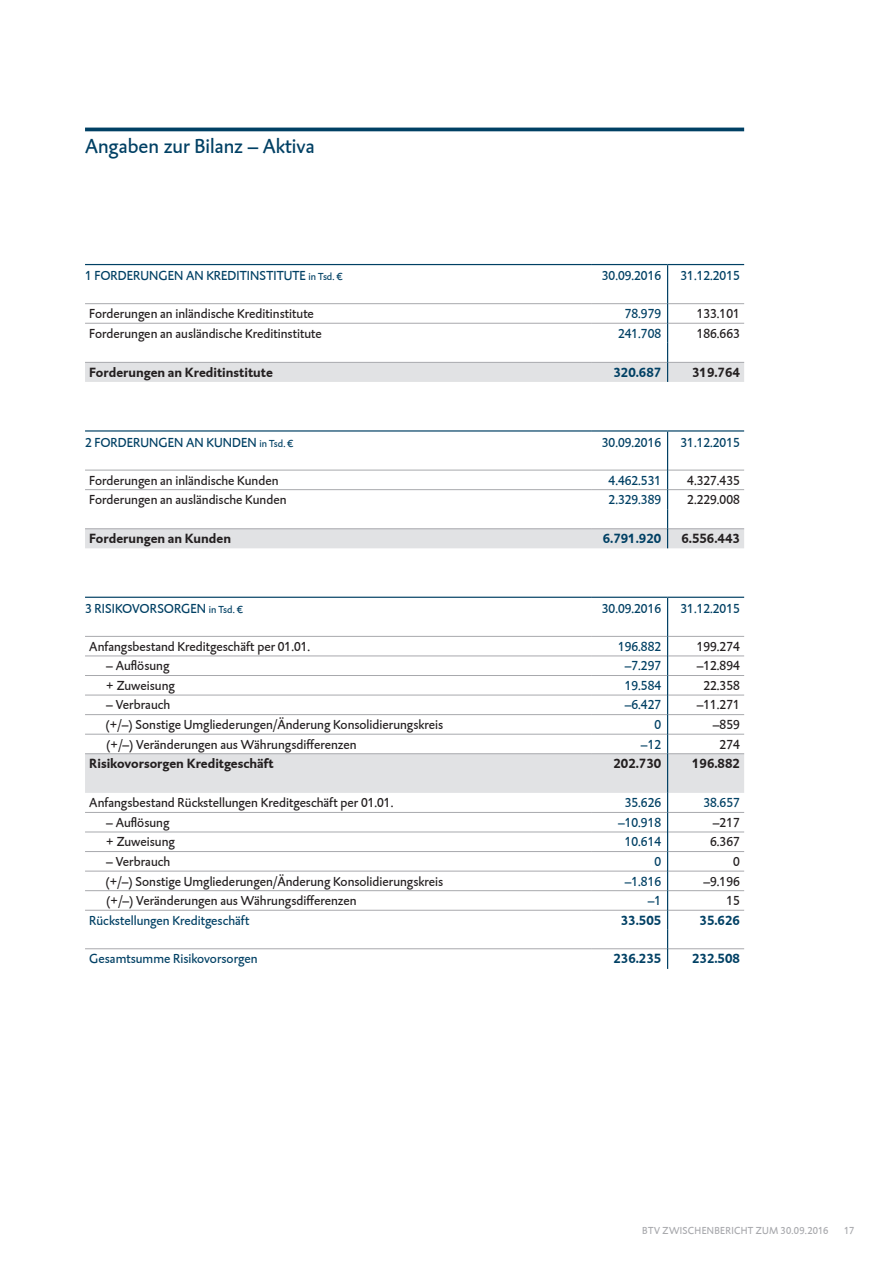
<style>
.page{position:relative;width:893px;height:1263px;background:#fff}
.page>*{position:absolute;margin:0;border:0;box-sizing:border-box;transform-origin:0 0}
.Headline_14{font:21px "DTL Caspari T";color:#004064}
.Tabtext{font:13.5px "DTL Caspari T";color:#231f20}
.Tabtext-2{font:13.5px "DTL Caspari T";color:#004064}
.Tabtext-3{font:700 13.5px "DTL Caspari T";color:#231f20}
.Tabtext-4{font:700 13.5px "DTL Caspari T";color:#004064}
.t1{font:10.5px "DTL Caspari T";letter-spacing:.025em;color:#a8a9ad}
.s1{font-size:10.5px}
</style>
<div class="page">
<hr style="left:85px;top:128px;width:659px;height:3px;background:#004064">
<hr style="left:85px;top:303px;width:506px;height:1px;background:#a8a9ad">
<hr style="left:668px;top:303px;width:76px;height:1px;background:#a8a9ad">
<hr style="left:591px;top:303px;width:76px;height:1px;background:#a8a9ad">
<hr style="left:85px;top:264px;width:506px;height:1px;background:#004064">
<hr style="left:591px;top:264px;width:77px;height:1px;background:#004064">
<hr style="left:667px;top:265px;width:1px;height:39px;background:#004064">
<hr style="left:668px;top:264px;width:76px;height:1px;background:#004064">
<svg style="left:85px;top:304px;width:659px;height:78px"></svg>
<hr style="left:85px;top:430px;width:506px;height:2px;background:#004064">
<hr style="left:591px;top:430px;width:77px;height:2px;background:#004064">
<hr style="left:667px;top:432px;width:1px;height:38px;background:#004064">
<hr style="left:668px;top:430px;width:76px;height:2px;background:#004064">
<svg style="left:85px;top:470px;width:659px;height:78px"></svg>
<hr style="left:85px;top:597px;width:506px;height:1px;background:#004064">
<hr style="left:591px;top:597px;width:77px;height:1px;background:#004064">
<hr style="left:667px;top:598px;width:1px;height:38px;background:#004064">
<hr style="left:668px;top:597px;width:76px;height:1px;background:#004064">
<svg style="left:85px;top:636px;width:659px;height:333px"></svg>
<hr style="left:667px;top:754px;width:1px;height:39px;background:#004064">
<p class="Headline_14" style="left:85px;top:132px;width:231px">Angaben zur Bilanz – Aktiva</p>
<p class="Tabtext-2" style="left:85px;top:267px;width:258px">1 FORDERUNGEN AN KREDITINSTITUTE <span class="s1">in Tsd. €</span></p>
<p class="Tabtext-2" style="left:602px;top:267px;width:61px">30.09.2016</p>
<p class="Tabtext-2" style="left:680px;top:267px;width:61px">31.12.2015</p>
<p class="Tabtext" style="left:89px;top:305px;width:226px">Forderungen an inländische Kreditinstitute</p>
<p class="Tabtext-2" style="left:625px;top:305px;width:38px">78.979</p>
<p class="Tabtext" style="left:697px;top:305px;width:45px">133.101</p>
<p class="Tabtext" style="left:89px;top:325px;width:234px">Forderungen an ausländische Kreditinstitute</p>
<p class="Tabtext-2" style="left:618px;top:325px;width:45px">241.708</p>
<p class="Tabtext" style="left:697px;top:325px;width:45px">186.663</p>
<p class="Tabtext-3" style="left:89px;top:363px;width:185px">Forderungen an Kreditinstitute</p>
<p class="Tabtext-4" style="left:613px;top:363px;width:49px">320.687</p>
<p class="Tabtext-3" style="left:692px;top:363px;width:49px">319.764</p>
<p class="Tabtext-2" style="left:85px;top:434px;width:209px">2 FORDERUNGEN AN KUNDEN <span class="s1">in Tsd. €</span></p>
<p class="Tabtext-2" style="left:602px;top:434px;width:61px">30.09.2016</p>
<p class="Tabtext-2" style="left:680px;top:434px;width:61px">31.12.2015</p>
<p class="Tabtext" style="left:89px;top:471px;width:191px">Forderungen an inländische Kunden</p>
<p class="Tabtext-2" style="left:609px;top:471px;width:54px">4.462.531</p>
<p class="Tabtext" style="left:687px;top:471px;width:54px">4.327.435</p>
<p class="Tabtext" style="left:89px;top:491px;width:199px">Forderungen an ausländische Kunden</p>
<p class="Tabtext-2" style="left:609px;top:491px;width:54px">2.329.389</p>
<p class="Tabtext" style="left:687px;top:491px;width:54px">2.229.008</p>
<p class="Tabtext-3" style="left:89px;top:530px;width:143px">Forderungen an Kunden</p>
<p class="Tabtext-4" style="left:603px;top:530px;width:60px">6.791.920</p>
<p class="Tabtext-3" style="left:681px;top:530px;width:60px">6.556.443</p>
<p class="Tabtext-2" style="left:85px;top:600px;width:159px">3 RISIKOVORSORGEN <span class="s1">in Tsd. €</span></p>
<p class="Tabtext-2" style="left:602px;top:600px;width:61px">30.09.2016</p>
<p class="Tabtext-2" style="left:680px;top:600px;width:61px">31.12.2015</p>
<p class="Tabtext" style="left:89px;top:638px;width:222px">Anfangsbestand Kreditgeschäft per 01.01.</p>
<p class="Tabtext-2" style="left:618px;top:638px;width:45px">196.882</p>
<p class="Tabtext" style="left:697px;top:638px;width:45px">199.274</p>
<p class="Tabtext" style="left:106px;top:657px;width:65px">– Auflösung</p>
<p class="Tabtext-2" style="left:625px;top:657px;width:38px">–7.297</p>
<p class="Tabtext" style="left:697px;top:657px;width:45px">–12.894</p>
<p class="Tabtext" style="left:106px;top:677px;width:70px">+ Zuweisung</p>
<p class="Tabtext-2" style="left:625px;top:677px;width:38px">19.584</p>
<p class="Tabtext" style="left:703px;top:677px;width:38px">22.358</p>
<p class="Tabtext" style="left:106px;top:696px;width:66px">– Verbrauch</p>
<p class="Tabtext-2" style="left:625px;top:696px;width:38px">–6.427</p>
<p class="Tabtext" style="left:697px;top:696px;width:45px">–11.271</p>
<p class="Tabtext" style="left:105px;top:716px;width:339px">(+/–) Sonstige Umgliederungen/Änderung Konsolidierungskreis</p>
<p class="Tabtext-2" style="left:654px;top:716px;width:8px">0</p>
<p class="Tabtext" style="left:713px;top:716px;width:28px">–859</p>
<p class="Tabtext" style="left:106px;top:736px;width:252px">(+/–) Veränderungen aus Währungsdifferenzen</p>
<p class="Tabtext-2" style="left:641px;top:736px;width:22px">–12</p>
<p class="Tabtext" style="left:720px;top:736px;width:22px">274</p>
<p class="Tabtext-3" style="left:89px;top:754px;width:186px">Risikovorsorgen Kreditgeschäft</p>
<p class="Tabtext-3" style="left:613px;top:754px;width:49px">202.730</p>
<p class="Tabtext-3" style="left:692px;top:754px;width:49px">196.882</p>
<p class="Tabtext" style="left:89px;top:794px;width:306px">Anfangsbestand Rückstellungen Kreditgeschäft per 01.01.</p>
<p class="Tabtext-2" style="left:625px;top:794px;width:38px">35.626</p>
<p class="Tabtext-2" style="left:703px;top:794px;width:38px">38.657</p>
<p class="Tabtext" style="left:106px;top:814px;width:65px">– Auflösung</p>
<p class="Tabtext-2" style="left:618px;top:814px;width:45px">–10.918</p>
<p class="Tabtext" style="left:713px;top:814px;width:28px">–217</p>
<p class="Tabtext" style="left:106px;top:833px;width:70px">+ Zuweisung</p>
<p class="Tabtext-2" style="left:625px;top:833px;width:38px">10.614</p>
<p class="Tabtext" style="left:710px;top:833px;width:31px">6.367</p>
<p class="Tabtext" style="left:106px;top:853px;width:66px">– Verbrauch</p>
<p class="Tabtext-2" style="left:654px;top:853px;width:8px">0</p>
<p class="Tabtext" style="left:733px;top:853px;width:8px">0</p>
<p class="Tabtext" style="left:105px;top:872px;width:339px">(+/–) Sonstige Umgliederungen/Änderung Konsolidierungskreis</p>
<p class="Tabtext-2" style="left:625px;top:872px;width:38px">–1.816</p>
<p class="Tabtext" style="left:703px;top:872px;width:38px">–9.196</p>
<p class="Tabtext" style="left:106px;top:892px;width:252px">(+/–) Veränderungen aus Währungsdifferenzen</p>
<p class="Tabtext-2" style="left:648px;top:892px;width:15px">–1</p>
<p class="Tabtext" style="left:726px;top:892px;width:15px">15</p>
<p class="Tabtext-2" style="left:89px;top:912px;width:162px">Rückstellungen Kreditgeschäft</p>
<p class="Tabtext-4" style="left:621px;top:911px;width:42px">33.505</p>
<p class="Tabtext-4" style="left:700px;top:911px;width:42px">35.626</p>
<p class="Tabtext-2" style="left:89px;top:950px;width:170px">Gesamtsumme Risikovorsorgen</p>
<p class="Tabtext-4" style="left:613px;top:949px;width:49px">236.235</p>
<p class="Tabtext-4" style="left:692px;top:949px;width:49px">232.508</p>
<p class="t1" style="left:642px;top:1223px;width:188px">BTV ZWISCHENBERICHT ZUM 30.09.2016</p>
<p class="t1" style="left:844px;top:1223px;width:11px">17</p>
</div>
